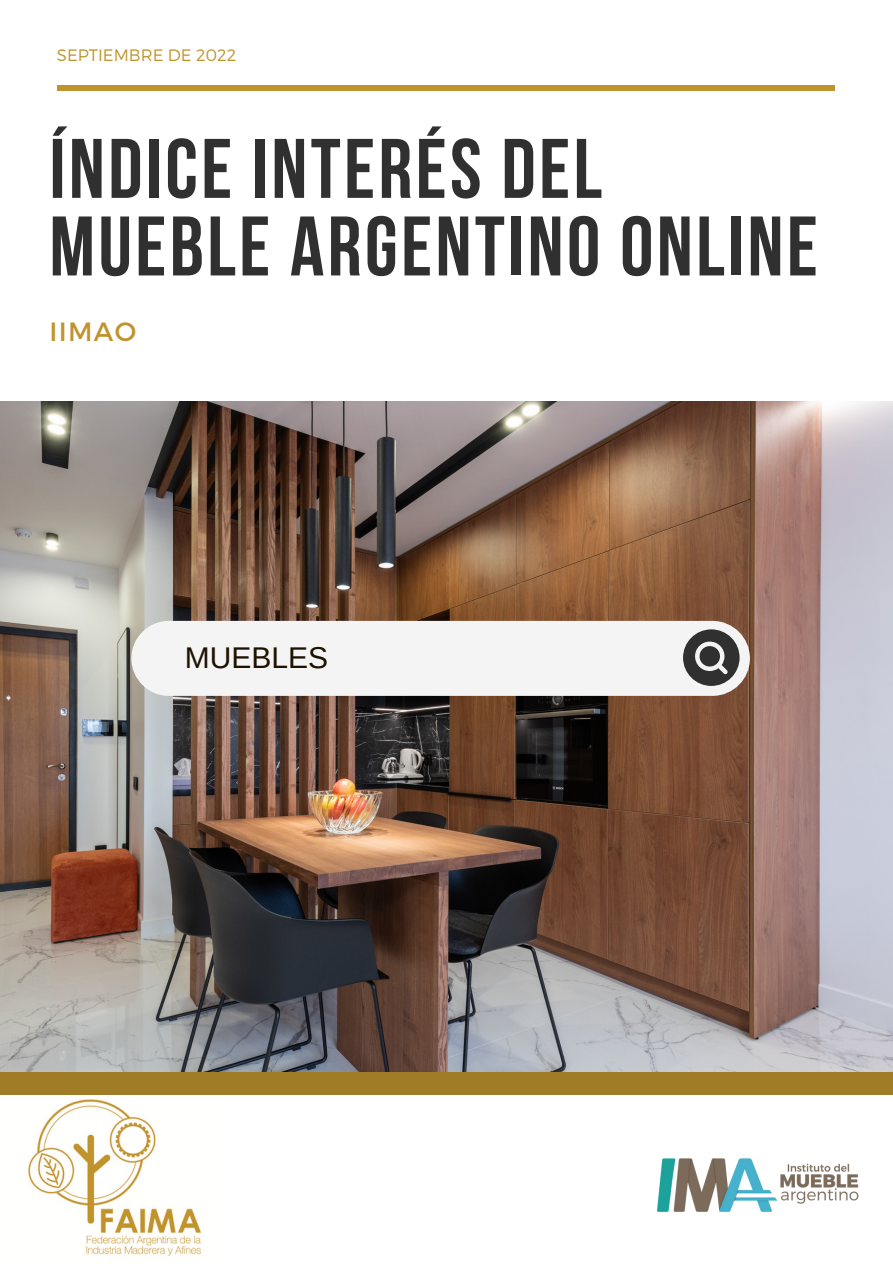
<style>
.page{position:relative;width:893px;height:1264px;background:#fff}
.page>*{position:absolute;margin:0;border:0;box-sizing:border-box;transform-origin:0 0}
.t1{font:700 84.15px/77.6px "Bebas Neue";letter-spacing:.04em;color:#303030}
.t2{font:30px "Arimo";color:#1e1200}
.t3{font:26.4px "Montserrat";letter-spacing:.05em;color:#c0932d}
.t4{font:300 16.5px "Montserrat";color:#c0932d}
</style>
<div class="page">
<div style="left:57px;top:85px;width:777px;height:5px;background:#c0932d"></div>
<img style="left:0;top:1094px;width:227px;height:162px">
<div style="left:0;top:1023px;width:892px;height:71px;background:#a07c26"></div>
<img style="left:0;top:401px;width:892px;height:670px">
<div style="left:131px;top:621px;width:618px;height:75px;background:#f4f4f4;border-radius:37px"></div>
<div style="left:683px;top:629px;width:56px;height:57px;background:#303030;border-radius:50%"></div>
<svg style="left:695px;top:641px;width:32px;height:33px"></svg>
<img style="left:657px;top:1158px;width:202px;height:54px">
<p class="t4" style="left:57px;top:44px;width:181px">SEPTIEMBRE DE 2022</p>
<p class="t1" style="left:49px;top:138px;width:769px">ÍNDICE INTERÉS DEL<br>MUEBLE ARGENTINO ONLINE</p>
<p class="t3" style="left:49px;top:314px;width:88px">IIMAO</p>
<p class="t2" style="left:185px;top:641px;width:145px">MUEBLES</p>
</div>
